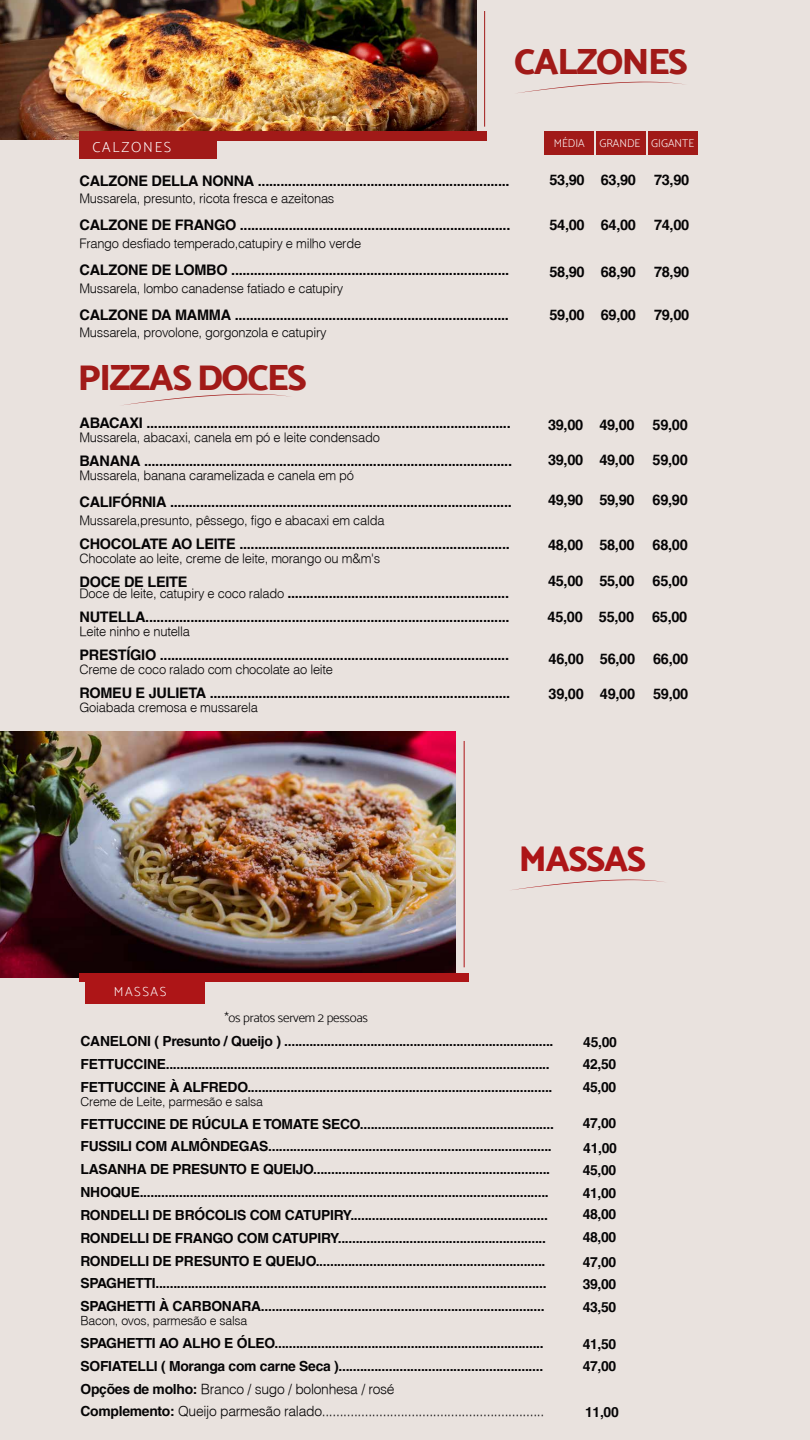
<style>
.page{position:relative;width:810px;height:1440px;background:#e9e2de}
.page>*{position:absolute;margin:0;border:0;box-sizing:border-box;transform-origin:0 0}
.t1{font:36.38px "Mosk Extra Bold 800";letter-spacing:-.04em;color:#a11a18}
.t2{font:35.62px "Mosk Extra Bold 800";letter-spacing:-.04em;color:#ad1517}
.t3{font:700 14.55px/11px "Helvetica";letter-spacing:-.02em;color:#050405}
.t4{font:14.55px "Mosk Extra Light 200";letter-spacing:.12em;color:#fff}
.t5{font:700 13.88px/22.9px "Helvetica";letter-spacing:-.02em;color:#050405}
.t6{font:13.12px "Mosk Light 300";letter-spacing:-.02em;color:#030203}
.t7{font:13.12px "Mosk Extra Light 200";letter-spacing:.12em;color:#fff}
.t8{font:300 12.9px "Helvetica";letter-spacing:-.02em;color:#050405}
.t9{font:300 12.38px "Helvetica";letter-spacing:-.02em;color:#050405}
.t10{font:11.32px "Mosk Extra Light 200";color:#fff}
.s1{font-weight:300;font-size:12.9px}
.s2{font-weight:300}
</style>
<div class="page">
<div style="left:79px;top:135px;width:138px;height:24px;background:#a11a18"></div>
<img style="left:0;top:0;width:476px;height:139px">
<div style="left:79px;top:131px;width:408px;height:10px;background:#a11a18"></div>
<div style="left:648px;top:131px;width:49px;height:24px;background:#a11a18"></div>
<div style="left:545px;top:131px;width:49px;height:24px;background:#a11a18"></div>
<div style="left:596px;top:131px;width:49px;height:24px;background:#a11a18"></div>
<hr style="left:484px;top:11px;width:1px;height:116px;background:#a11a18">
<svg style="left:518px;top:82px;width:167px;height:11px"></svg>
<svg style="left:122px;top:394px;width:168px;height:12px"></svg>
<svg style="left:512px;top:880px;width:152px;height:10px"></svg>
<img style="left:0;top:732px;width:456px;height:245px">
<div style="left:79px;top:974px;width:390px;height:8px;background:#ad1517"></div>
<div style="left:85px;top:982px;width:120px;height:22px;background:#ad1517"></div>
<hr style="left:464px;top:741px;width:1px;height:226px;background:#ad1517">
<h1 class="t1" style="left:514px;top:39px;width:175px">CALZONES</h1>
<p class="t4" style="left:92px;top:139px;width:80px">CALZONES</p>
<p class="t10" style="left:554px;top:137px;width:32px">MÉDIA</p>
<p class="t10" style="left:599px;top:137px;width:96px">GRANDE GIGANTE</p>
<p class="t3" style="left:79px;top:175px;width:432px">CALZONE DELLA NONNA ...................................................................</p>
<p class="t8" style="left:79px;top:191px;width:256px">Mussarela, presunto, ricota fresca e azeitonas</p>
<p class="t3" style="left:79px;top:220px;width:432px">CALZONE DE FRANGO ........................................................................</p>
<p class="t8" style="left:79px;top:235px;width:283px">Frango desfiado temperado,catupiry e milho verde</p>
<p class="t3" style="left:79px;top:264px;width:431px">CALZONE DE LOMBO ..........................................................................</p>
<p class="t8" style="left:79px;top:280px;width:265px">Mussarela, lombo canadense fatiado e catupiry</p>
<p class="t3" style="left:79px;top:309px;width:431px">CALZONE DA MAMMA .........................................................................</p>
<p class="t8" style="left:79px;top:325px;width:249px">Mussarela, provolone, gorgonzola e catupiry</p>
<p class="t3" style="left:549px;top:175px;width:141px">53,90 63,90 73,90</p>
<p class="t3" style="left:549px;top:219px;width:141px">54,00 64,00 74,00</p>
<p class="t3" style="left:549px;top:266px;width:141px">58,90 68,90 78,90</p>
<p class="t3" style="left:549px;top:309px;width:141px">59,00 69,00 79,00</p>
<h1 class="t1" style="left:78px;top:355px;width:230px">PIZZAS DOCES</h1>
<p class="t3" style="left:79px;top:417px;width:433px">ABACAXI .................................................................................................</p>
<p class="t8" style="left:79px;top:429px;width:302px">Mussarela, abacaxi, canela em pó e leite condensado</p>
<p class="t3" style="left:79px;top:455px;width:434px">BANANA ..................................................................................................</p>
<p class="t8" style="left:79px;top:468px;width:276px">Mussarela, banana caramelizada e canela em pó</p>
<p class="t3" style="left:79px;top:496px;width:434px">CALIFÓRNIA ...........................................................................................</p>
<p class="t8" style="left:79px;top:512px;width:307px">Mussarela,presunto, pêssego, figo e abacaxi em calda</p>
<p class="t3" style="left:79px;top:538px;width:432px">CHOCOLATE AO LEITE ........................................................................</p>
<p class="t8" style="left:79px;top:550px;width:302px">Chocolate ao leite, creme de leite, morango ou m&amp;m's</p>
<p class="t3" style="left:79px;top:576px;width:431px">DOCE DE LEITE<br><span class="s1">Doce de leite, catupiry e coco ralado</span> ...........................................................</p>
<p class="t3" style="left:79px;top:611px;width:432px">NUTELLA.................................................................................................</p>
<p class="t8" style="left:79px;top:623px;width:112px">Leite ninho e nutella</p>
<p class="t3" style="left:79px;top:649px;width:431px">PRESTÍGIO .............................................................................................</p>
<p class="t8" style="left:79px;top:661px;width:255px">Creme de coco ralado com chocolate ao leite</p>
<p class="t3" style="left:79px;top:687px;width:432px">ROMEU E JULIETA ................................................................................</p>
<p class="t8" style="left:79px;top:700px;width:180px">Goiabada cremosa e mussarela</p>
<p class="t3" style="left:548px;top:420px;width:141px">39,00 49,00 59,00</p>
<p class="t3" style="left:548px;top:455px;width:141px">39,00 49,00 59,00</p>
<p class="t3" style="left:548px;top:494px;width:141px">49,90 59,90 69,90</p>
<p class="t3" style="left:548px;top:539px;width:141px">48,00 58,00 68,00</p>
<p class="t3" style="left:548px;top:575px;width:141px">45,00 55,00 65,00</p>
<p class="t3" style="left:548px;top:611px;width:141px">45,00 55,00 65,00</p>
<p class="t3" style="left:549px;top:653px;width:141px">46,00 56,00 66,00</p>
<p class="t3" style="left:549px;top:689px;width:141px">39,00 49,00 59,00</p>
<p class="t7" style="left:114px;top:985px;width:54px">MASSAS</p>
<h2 class="t2" style="left:519px;top:837px;width:129px">MASSAS</h2>
<p class="t6" style="left:224px;top:1010px;width:145px">*os pratos servem 2 pessoas</p>
<p class="t5" style="left:81px;top:1030px;width:475px">CANELONI ( Presunto / Queijo ) ...........................................................................<br>FETTUCCINE...........................................................................................................<br>FETTUCCINE À ALFREDO.....................................................................................</p>
<p class="t9" style="left:81px;top:1094px;width:184px">Creme de Leite, parmesão e salsa</p>
<p class="t5" style="left:81px;top:1112px;width:475px">FETTUCCINE DE RÚCULA E TOMATE SECO......................................................<br>FUSSILI COM ALMÔNDEGAS...............................................................................<br>LASANHA DE PRESUNTO E QUEIJO..................................................................<br>NHOQUE..................................................................................................................<br>RONDELLI DE BRÓCOLIS COM CATUPIRY.......................................................<br>RONDELLI DE FRANGO COM CATUPIRY..........................................................<br>RONDELLI DE PRESUNTO E QUEIJO................................................................<br>SPAGHETTI.............................................................................................................<br>SPAGHETTI À CARBONARA...............................................................................</p>
<p class="t9" style="left:81px;top:1313px;width:168px">Bacon, ovos, parmesão e salsa</p>
<p class="t5" style="left:81px;top:1331px;width:465px">SPAGHETTI AO ALHO E ÓLEO...........................................................................<br>SOFIATELLI ( Moranga com carne Seca ).........................................................<br>Opções de molho: <span class="s2">Branco / sugo / bolonhesa / rosé<br></span>Complemento: <span class="s2">Queijo parmesão ralado..............................................................</span></p>
<p class="t5" style="left:583px;top:1030px;width:35px">45,00</p>
<p class="t5" style="left:583px;top:1053px;width:35px">42,50</p>
<p class="t5" style="left:583px;top:1076px;width:35px">45,00</p>
<p class="t5" style="left:583px;top:1112px;width:35px">47,00</p>
<p class="t5" style="left:583px;top:1159px;width:35px;line-height:22.5px;text-align:justify">45,00<br>41,00<br>48,00<br>48,00</p>
<p class="t5" style="left:583px;top:1137px;width:35px">41,00</p>
<p class="t5" style="left:583px;top:1250px;width:35px">47,00</p>
<p class="t5" style="left:583px;top:1272px;width:35px">39,00</p>
<p class="t5" style="left:583px;top:1296px;width:35px">43,50</p>
<p class="t5" style="left:583px;top:1332px;width:35px">41,50</p>
<p class="t5" style="left:583px;top:1355px;width:35px">47,00</p>
<p class="t5" style="left:585px;top:1400px;width:35px">11,00</p>
</div>
